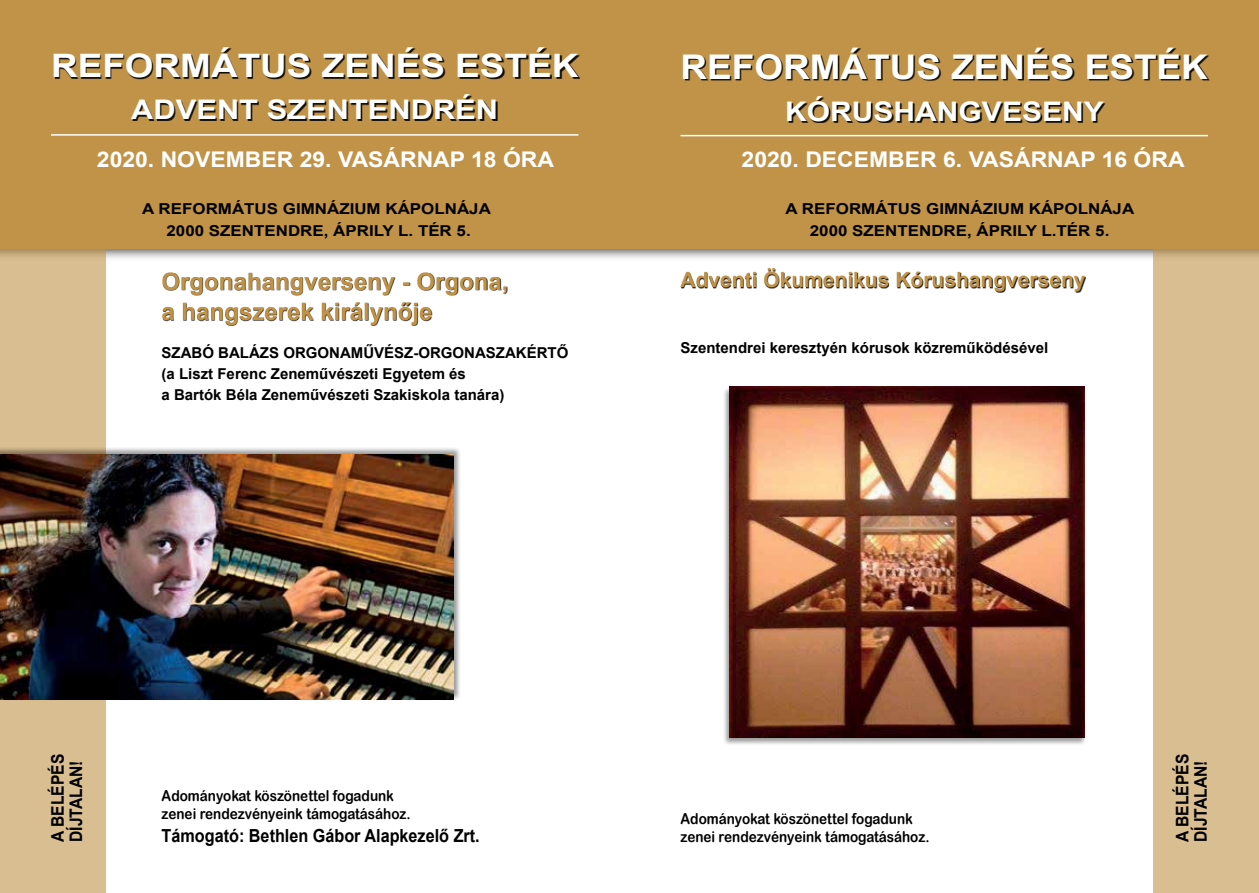
<style>
.page{position:relative;width:1259px;height:893px;background:#fff}
.page>*{position:absolute;margin:0;border:0;box-sizing:border-box;transform-origin:0 0}
.t1{font:700 34.05px "Arial";color:#fff;scale:1.09 1}
.t2{font:700 32.25px "Arial";color:#fff;scale:1.14 1}
.t3{font:700 27px "Arial";color:#fff;scale:1.14 1}
.t4{font:700 27px "Arial";color:#fff;scale:1.11 1}
.t5{font:700 24px/30px "Arial";color:#c09348}
.t6{font:700 21.6px "Arial";color:#fff;scale:1.06 1}
.t7{font:700 21px "Arial";color:#c09348}
.t8{font:700 18px "Arial";color:#000;scale:.9 1}
.t9{font:700 17.4px/18.5px "Arial";color:#000;scale:.9 1}
.t10{font:700 15px/21px "Arial";color:#000}
.t11{font:15px/18px "Arial Rounded MT Bold";color:#000;scale:.9 1}
.t12{font:700 15px/22px "Arial";color:#000;text-align:center;scale:1.12 1}
</style>
<div class="page">
<div style="left:0;top:0;width:1259px;height:261px;background:#000;opacity:.6"></div>
<div style="left:0;top:0;width:1259px;height:249px;background:#c09348"></div>
<div style="left:0;top:249px;width:106px;height:644px;background:#d9be91"></div>
<svg style="left:1153px;top:79px;width:106px;height:814px;fill:#d9be91"></svg>
<hr style="left:51px;top:134px;width:527px;height:2px;background:#fff">
<hr style="left:680px;top:135px;width:528px;height:1px;background:#fff">
<div style="left:681px;top:269px;width:405px;height:23px;background:#000;opacity:.9"></div>
<div style="left:722px;top:386px;width:365px;height:359px;background:#000;opacity:.4"></div>
<img style="left:729px;top:387px;width:355px;height:351px">
<div style="left:55px;top:49px;width:525px;height:72px;background:#000;opacity:.9"></div>
<div style="left:163px;top:273px;width:344px;height:52px;background:#000;opacity:.9"></div>
<div style="left:0;top:447px;width:461px;height:254px;background:#000;opacity:.4"></div>
<img style="left:0;top:454px;width:454px;height:246px">
<div style="left:684px;top:48px;width:525px;height:74px;background:#000;opacity:.9"></div>
<h2 class="t2" style="left:51px;top:45px;width:464px">REFORMÁTUS ZENÉS ESTÉK</h2>
<h3 class="t3" style="left:131px;top:92px;width:323px">ADVENT SZENTENDRÉN</h3>
<h3 class="t6" style="left:97px;top:145px;width:433px">2020. NOVEMBER 29. VASÁRNAP 18 ÓRA</h3>
<p class="t12" style="left:142px;top:198px;width:313px">A REFORMÁTUS GIMNÁZIUM KÁPOLNÁJA<br>2000 SZENTENDRE, ÁPRILY L. TÉR 5.</p>
<h3 class="t5" style="left:162px;top:267px;width:348px">Orgonahangverseny - Orgona, a hangszerek királynője</h3>
<p class="t10" style="left:162px;top:343px;width:408px">SZABÓ BALÁZS ORGONAMŰVÉSZ-ORGONASZAKÉRTŐ (a Liszt Ferenc Zeneművészeti Egyetem és<br>a Bartók Béla Zeneművészeti Szakiskola tanára)</p>
<h1 class="t1" style="left:680px;top:44px;width:485px">REFORMÁTUS ZENÉS ESTÉK</h1>
<h3 class="t4" style="left:785px;top:93px;width:288px">KÓRUSHANGVESENY</h3>
<h3 class="t6" style="left:741px;top:145px;width:419px">2020. DECEMBER 6. VASÁRNAP 16 ÓRA</h3>
<p class="t12" style="left:785px;top:198px;width:313px">A REFORMÁTUS GIMNÁZIUM KÁPOLNÁJA<br>2000 SZENTENDRE, ÁPRILY L.TÉR 5.</p>
<h3 class="t7" style="left:680px;top:266px;width:406px">Adventi Ökumenikus Kórushangverseny</h3>
<p class="t10" style="left:680px;top:338px;width:369px">Szentendrei keresztyén kórusok közreműködésével</p>
<p class="t9" style="left:49px;top:842px;width:99px;rotate:-90deg">A BELÉPÉS<br>DÍJTALAN!</p>
<p class="t9" style="left:1173px;top:842px;width:99px;rotate:-90deg">A BELÉPÉS<br>DÍJTALAN!</p>
<p class="t11" style="left:162px;top:787px;width:278px">Adományokat köszönettel fogadunk zenei rendezvényeink támogatásához.</p>
<p class="t8" style="left:162px;top:824px;width:355px">Támogató: Bethlen Gábor Alapkezelő Zrt.</p>
<p class="t11" style="left:680px;top:809px;width:278px">Adományokat köszönettel fogadunk zenei rendezvényeink támogatásához.</p>
</div>
